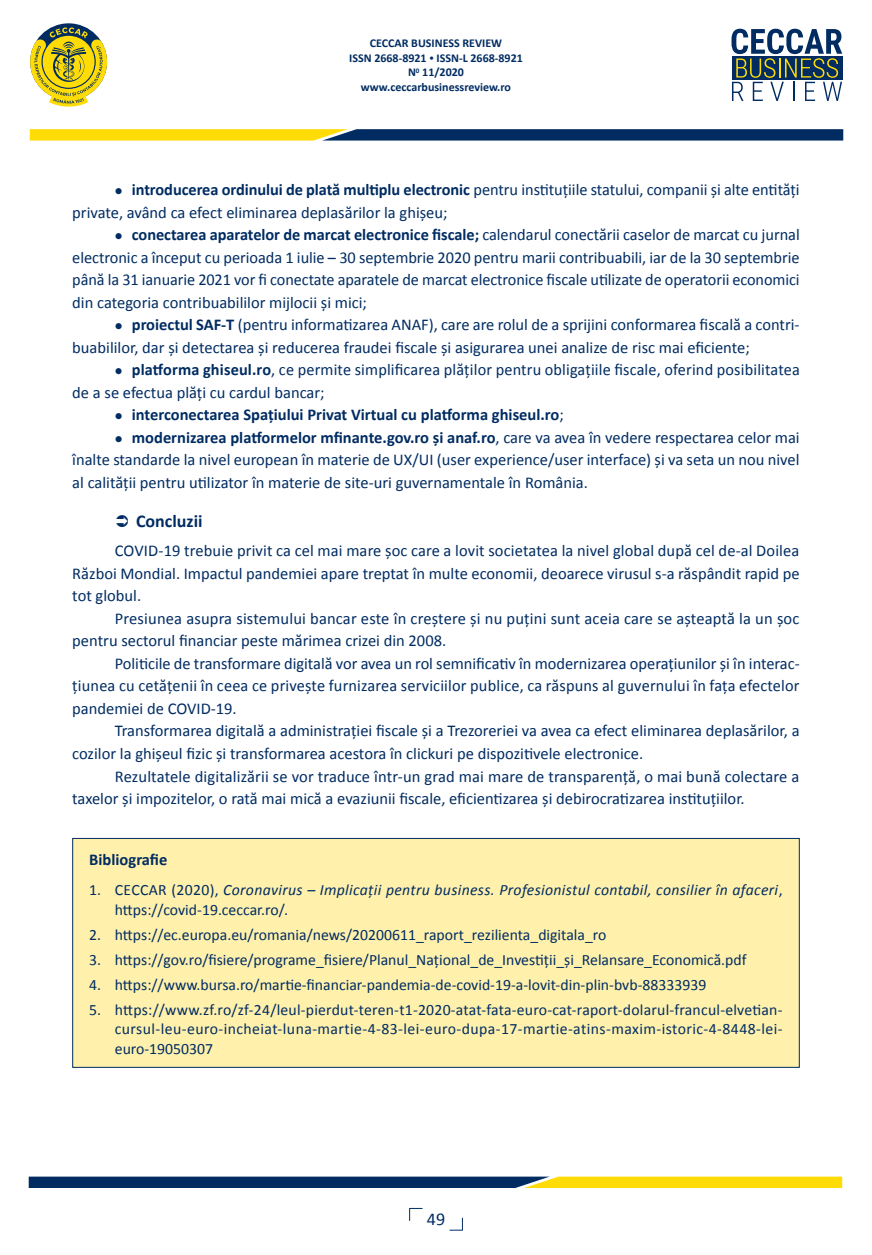
<style>
.page{position:relative;width:872px;height:1255px;background:#fff}
.page>*{position:absolute;margin:0;border:0;box-sizing:border-box;transform-origin:0 0}
.Subtitlu_cu_12{font:700 18px "Calibri";color:#002c62}
.t1{font:18px "Calibri";color:#002c62}
.Text_articol{font:16.5px/22.5px "Calibri";color:#002c62}
.Text_articol-2{font:700 16.5px "Calibri";color:#002c62}
.Autori{font:700 16.5px "Calibri";color:#002c62}
.Bibliografie{font:15.75px/19.5px "Calibri";color:#002c62;text-align:justify}
.Bibliografie-2{font:italic 15.75px/19.5px "Calibri";letter-spacing:.02em;color:#002c62}
.t2{font:700 12px/14.4px "Calibri";color:#002c62;text-align:center}
.s1{font-size:9px}
.s2{font-weight:700}
.s3{font-weight:400}
.s4{font-style:normal}
</style>
<div class="page">
<svg style="left:449px;top:1217px;width:14px;height:13px"></svg>
<svg style="left:731px;top:29px;width:111px;height:72px"></svg>
<svg style="left:30px;top:129px;width:813px;height:11px;background:#637144"></svg>
<svg style="left:30px;top:27px;width:77px;height:80px"></svg>
<svg style="left:29px;top:1176px;width:813px;height:11px;background:#69774c"></svg>
<svg style="left:409px;top:1207px;width:13px;height:13px"></svg>
<div style="left:72px;top:838px;width:727px;height:229px;background:#fff0ab;border:1px solid #002c62"></div>
<p class="t2" style="left:349px;top:36px;width:175px">CECCAR BUSINESS REVIEW<br>ISSN 2668-8921 <span class="s1">•</span> ISSN-L 2668-8921<br>N<sup>0</sup> 11/2020 www.ceccarbusinessreview.ro</p>
<p class="Text_articol" style="left:72px;top:178px;width:729px;text-indent:43px">● <span class="s2">introducerea ordinului de plată multiplu electronic</span> pentru instituțiile statului, companii și alte entități private, având ca efect eliminarea deplasărilor la ghișeu;</p>
<p class="Text_articol" style="left:72px;top:223px;width:729px;text-align:justify;text-indent:43px">● <span class="s2">conectarea aparatelor de marcat electronice fiscale;</span> calendarul conectării caselor de marcat cu jurnal electronic a început cu perioada 1 iulie – 30 septembrie 2020 pentru marii contribuabili, iar de la 30 septembrie până la 31 ianuarie 2021 vor fi conectate aparatele de marcat electronice fiscale utilizate de operatorii economici din categoria contribuabililor mijlocii și mici;</p>
<p class="Text_articol" style="left:72px;top:313px;width:727px;text-indent:43px">● <span class="s2">proiectul SAF-T</span> (pentru informatizarea ANAF), care are rolul de a sprijini conformarea fiscală a contri&shy;buabililor, dar și detectarea și reducerea fraudei fiscale și asigurarea unei analize de risc mai eficiente;</p>
<p class="Text_articol" style="left:72px;top:358px;width:729px;text-indent:43px">● <span class="s2">platforma ghiseul.ro</span>, ce permite simplificarea plăților pentru obligațiile fiscale, oferind posibilitatea de a se efectua plăți cu cardul bancar;</p>
<p class="Text_articol-2" style="left:115px;top:405px;width:450px">● interconectarea Spațiului Privat Virtual cu platforma ghiseul.ro<span class="s3">;</span></p>
<p class="Text_articol" style="left:72px;top:425px;width:729px;text-align:justify;text-indent:43px">● <span class="s2">modernizarea platformelor mfinante.gov.ro și anaf.ro</span>, care va avea în vedere respectarea celor mai înalte standarde la nivel european în materie de UX/UI (user experience/user interface) și va seta un nou nivel al calității pentru utilizator în materie de site-uri guvernamentale în România.</p>
<p class="Subtitlu_cu_12" style="left:136px;top:510px;width:68px">Concluzii</p>
<p class="Text_articol" style="left:72px;top:539px;width:729px;text-align:justify;text-indent:43px">COVID-19 trebuie privit ca cel mai mare șoc care a lovit societatea la nivel global după cel de-al Doilea Război Mondial. Impactul pandemiei apare treptat în multe economii, deoarece virusul s-a răspândit rapid pe tot globul.</p>
<p class="Text_articol" style="left:72px;top:606px;width:728px;text-indent:43px">Presiunea asupra sistemului bancar este în creștere și nu puțini sunt aceia care se așteaptă la un șoc pentru sectorul financiar peste mărimea crizei din 2008.</p>
<p class="Text_articol" style="left:72px;top:651px;width:728px;text-align:justify;text-indent:43px">Politicile de transformare digitală vor avea un rol semnificativ în modernizarea operațiunilor și în interac&shy;țiunea cu cetățenii în ceea ce privește furnizarea serviciilor publice, ca răspuns al guvernului în fața efectelor pandemiei de COVID-19.</p>
<p class="Text_articol" style="left:72px;top:719px;width:729px;text-indent:43px">Transformarea digitală a administrației fiscale și a Trezoreriei va avea ca efect eliminarea deplasărilor, a cozilor la ghișeul fizic și transformarea acestora în clickuri pe dispozitivele electronice.</p>
<p class="Text_articol" style="left:72px;top:764px;width:728px;text-indent:43px">Rezultatele digitalizării se vor traduce într-un grad mai mare de transparență, o mai bună colectare a taxelor și impozitelor, o rată mai mică a evaziunii fiscale, eficientizarea și debirocratizarea instituțiilor.</p>
<p class="Autori" style="left:89px;top:849px;width:79px">Bibliografie</p>
<p class="Bibliografie-2" style="left:115px;top:879px;width:669px;text-indent:-26px"><span class="s4">1. CECCAR (2020),</span> Coronavirus – Implicații pentru business. Profesionistul contabil, consilier în afaceri<span class="s4">, https://covid-19.ceccar.ro/</span>.</p>
<p class="Bibliografie" style="left:89px;top:923px;width:518px">2. https://ec.europa.eu/romania/news/20200611_raport_rezilienta_digitala_ro</p>
<p class="Bibliografie" style="left:89px;top:948px;width:659px">3. https://gov.ro/fisiere/programe_fisiere/Planul_Național_de_Investiții_și_Relansare_Economică.pdf</p>
<p class="Bibliografie" style="left:89px;top:973px;width:618px">4. https://www.bursa.ro/martie-financiar-pandemia-de-covid-19-a-lovit-din-plin-bvb-88333939</p>
<p class="Bibliografie" style="left:115px;top:998px;width:669px;text-indent:-26px">5. https://www.zf.ro/zf-24/leul-pierdut-teren-t1-2020-atat-fata-euro-cat-raport-dolarul-francul-elvetian&shy;cursul-leu-euro-incheiat-luna-martie-4-83-lei-euro-dupa-17-martie-atins-maxim-istoric-4-8448-lei&shy;euro-19050307</p>
<p class="t1" style="left:427px;top:1208px;width:20px">49</p>
</div>
